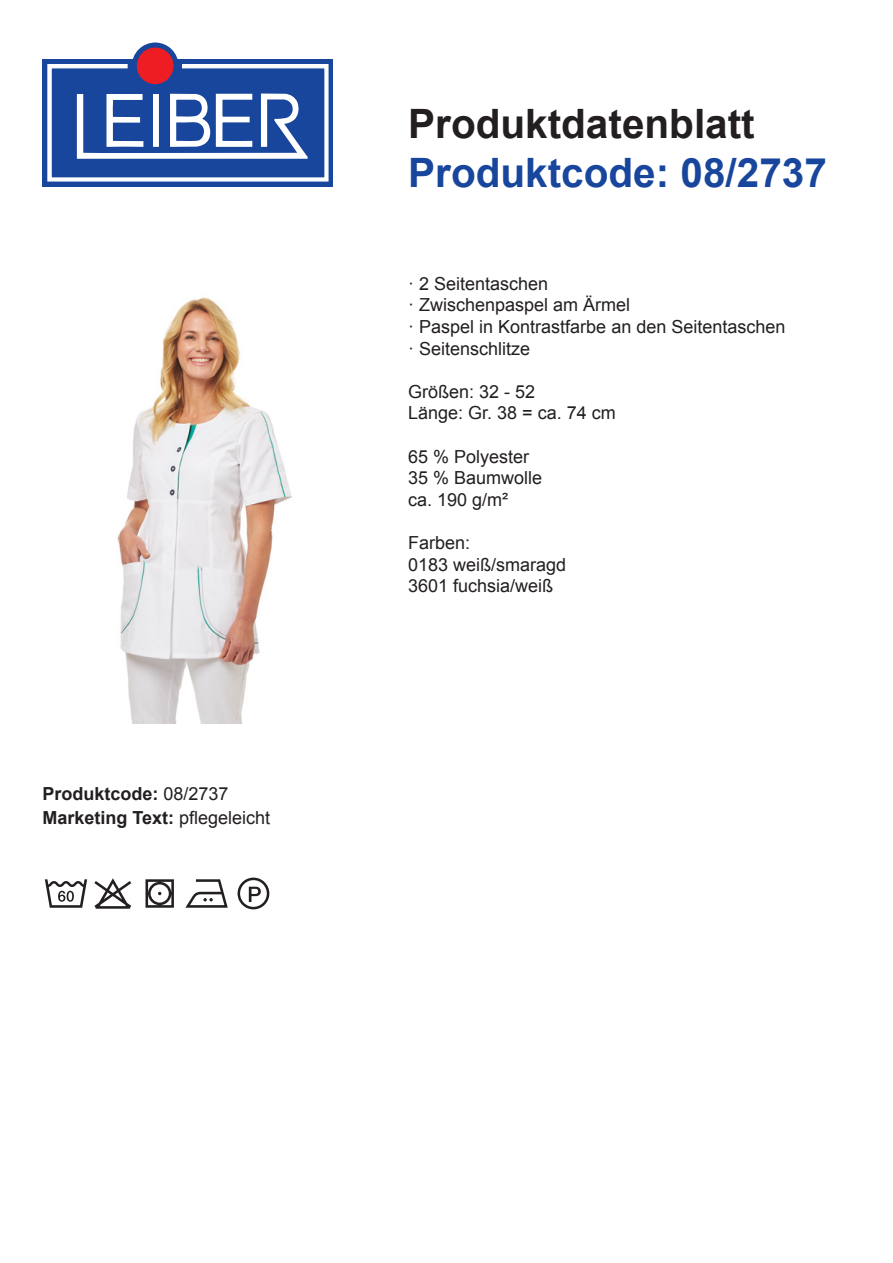
<style>
.page{position:relative;width:893px;height:1263px;background:#fff}
.page>*{position:absolute;margin:0;border:0;box-sizing:border-box;transform-origin:0 0}
.t1{font:700 40.5px "Arial";color:#18469d}
.t2{font:700 40.5px "Arial";color:#231f20}
.t3{font:18px/21.6px "Arial";color:#231f20}
.t4{font:700 18px/24px "Arial";color:#231f20}
.s1{font-weight:400}
</style>
<div class="page">
<div style="left:43px;top:59px;width:290px;height:127px;background:#18469d"></div>
<svg style="left:47px;top:64px;width:282px;height:118px"></svg>
<svg style="left:132px;top:43px;width:47px;height:46px"></svg>
<div style="left:138px;top:48px;width:35px;height:36px;background:#ee1d23;border-radius:50%"></div>
<div style="left:137px;top:48px;width:37px;height:36px;border:1px solid #ee1d23;border-radius:50%"></div>
<img style="left:117px;top:297px;width:175px;height:426px">
<svg style="left:45px;top:879px;width:42px;height:29px"></svg>
<svg style="left:94px;top:878px;width:37px;height:31px"></svg>
<svg style="left:146px;top:879px;width:28px;height:29px"></svg>
<svg style="left:185px;top:879px;width:43px;height:29px"></svg>
<svg style="left:238px;top:877px;width:31px;height:32px"></svg>
<p class="t4" style="left:43px;top:782px;width:229px">Produktcode: <span class="s1">08/2737<br></span>Marketing Text: <span class="s1">pflegeleicht</span></p>
<h1 class="t2" style="left:408px;top:97px;width:348px">Produktdatenblatt</h1>
<h1 class="t1" style="left:408px;top:146px;width:420px">Produktcode: 08/2737</h1>
<p class="t3" style="left:408px;top:273px;width:379px">· 2 Seitentaschen<br>· Zwischenpaspel am Ärmel<br>· Paspel in Kontrastfarbe an den Seitentaschen · Seitenschlitze</p>
<p class="t3" style="left:408px;top:381px;width:209px">Größen: 32 - 52<br>Länge: Gr. 38 = ca. 74 cm</p>
<p class="t3" style="left:408px;top:446px;width:136px">65 % Polyester<br>35 % Baumwolle ca. 190 g/m²</p>
<p class="t3" style="left:408px;top:532px;width:160px">Farben:<br>0183 weiß/smaragd<br>3601 fuchsia/weiß</p>
</div>
